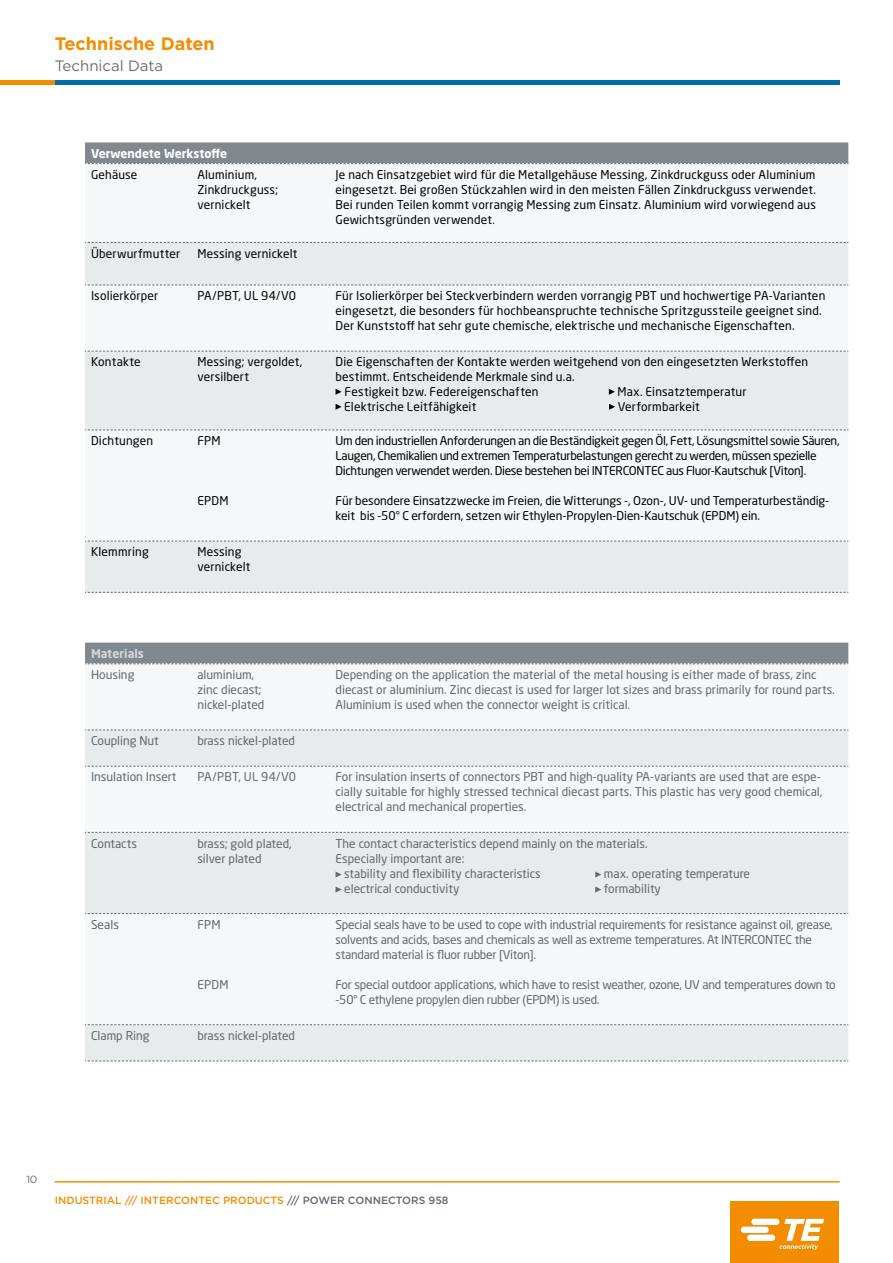
<style>
.page{position:relative;width:893px;height:1263px;background:#fff}
.page>*{position:absolute;margin:0;border:0;box-sizing:border-box;transform-origin:0 0}
.t1{font:700 18px "Gotham";color:#f28d00}
.t2{font:15px "Gotham";color:#6e6e6e}
.t3{font:12px/15px "Neo Sans Pro";letter-spacing:.01em;color:#000}
.t4{font:12px/15px "Neo Sans Pro";color:#60696d}
.t5{font:12px/15px "Neo Sans Pro";letter-spacing:-.02em;color:#60696d}
.t6{font:12px/15px "Neo Sans Pro";letter-spacing:-.025em;color:#000}
.t7{font:700 12px "Neo Sans Pro";color:#fff}
.t8{font:700 12px "Neo Sans Pro";color:#d1d6da}
.t9{font:500 10.5px "Gotham";color:#f28d00}
.t10{font:10.5px "Gotham";color:#6e6e6e}
.s1{font-size:10.5px}
.s2{color:#60696d}
</style>
<div class="page">
<hr style="left:55px;top:1181px;width:785px;height:1px;background:#f28d00">
<div style="left:730px;top:1201px;width:108px;height:62px;background:#f28d00"></div>
<svg style="left:741px;top:1219px;width:83px;height:31px"></svg>
<div style="left:46px;top:80px;width:794px;height:5px;background:#006ca5"></div>
<div style="left:0;top:80px;width:54px;height:5px;background:#f28d00"></div>
<div style="left:85px;top:664px;width:763px;height:66px;background:#f6f7f8"></div>
<svg style="left:85px;top:731px;width:763px;height:329px;fill:#f6f7f8"></svg>
<div style="left:85px;top:643px;width:763px;height:21px;background:#81898e"></div>
<svg style="left:85px;top:730px;width:763px;height:1px"></svg>
<svg style="left:85px;top:766px;width:763px;height:1px"></svg>
<svg style="left:85px;top:832px;width:763px;height:1px"></svg>
<svg style="left:85px;top:913px;width:763px;height:1px"></svg>
<svg style="left:85px;top:1024px;width:763px;height:1px"></svg>
<svg style="left:85px;top:1060px;width:763px;height:1px"></svg>
<svg style="left:336px;top:871px;width:6px;height:6px"></svg>
<svg style="left:595px;top:871px;width:6px;height:6px"></svg>
<svg style="left:336px;top:886px;width:6px;height:6px"></svg>
<svg style="left:595px;top:886px;width:6px;height:6px"></svg>
<div style="left:85px;top:164px;width:763px;height:78px;background:#f6f7f8"></div>
<svg style="left:85px;top:243px;width:763px;height:349px;fill:#f6f7f8"></svg>
<svg style="left:85px;top:142px;width:763px;height:22px;background:#858d91"></svg>
<svg style="left:85px;top:242px;width:763px;height:1px"></svg>
<svg style="left:85px;top:285px;width:763px;height:1px"></svg>
<svg style="left:85px;top:351px;width:763px;height:1px"></svg>
<svg style="left:85px;top:430px;width:763px;height:1px"></svg>
<svg style="left:85px;top:541px;width:763px;height:1px"></svg>
<svg style="left:85px;top:592px;width:763px;height:1px"></svg>
<svg style="left:336px;top:389px;width:6px;height:6px"></svg>
<svg style="left:609px;top:389px;width:6px;height:6px"></svg>
<svg style="left:336px;top:404px;width:6px;height:6px"></svg>
<svg style="left:609px;top:404px;width:6px;height:6px"></svg>
<h1 class="t1" style="left:55px;top:32px;width:162px">Technische Daten</h1>
<p class="t2" style="left:55px;top:56px;width:110px">Technical Data</p>
<p class="t7" style="left:91px;top:145px;width:138px">Verwendete Werkstoffe</p>
<p class="t3" style="left:91px;top:167px;width:48px">Gehäuse</p>
<p class="t3" style="left:197px;top:167px;width:82px">Aluminium,<br>Zinkdruckguss; vernickelt</p>
<p class="t3" style="left:336px;top:167px;width:482px;text-align:justify">Je nach Einsatzgebiet wird für die Metallgehäuse Messing, Zinkdruckguss oder Aluminium eingesetzt. Bei großen Stückzahlen wird in den meisten Fällen Zinkdruckguss verwendet.<br>Bei runden Teilen kommt vorrangig Messing zum Einsatz. Aluminium wird vorwiegend aus Gewichtsgründen verwendet<span class="s1">.</span></p>
<p class="t3" style="left:91px;top:245px;width:91px">Überwurfmutter</p>
<p class="t3" style="left:197px;top:245px;width:102px">Messing vernickelt</p>
<p class="t3" style="left:91px;top:288px;width:69px">Isolierkörper</p>
<p class="t3" style="left:197px;top:288px;width:100px">PA/PBT, UL 94/V0</p>
<p class="t3" style="left:336px;top:288px;width:491px">Für Isolierkörper bei Steckverbindern werden vorrangig PBT und hochwertige PA-Varianten eingesetzt, die besonders für hochbeanspruchte technische Spritzgussteile geeignet sind.<br>Der Kunststoff hat sehr gute chemische, elektrische und mechanische Eigenschaften.</p>
<p class="t3" style="left:91px;top:354px;width:51px">Kontakte</p>
<p class="t3" style="left:197px;top:354px;width:107px">Messing; vergoldet, versilbert</p>
<p class="t3" style="left:336px;top:354px;width:474px">Die Eigenschaften der Kontakte werden weitgehend von den eingesetzten Werkstoffen</p>
<p class="t3" style="left:336px;top:369px;width:241px">bestimmt. Entscheidende Merkmale sind u.a.</p>
<p class="t3" style="left:345px;top:384px;width:195px">Festigkeit bzw. Federeigenschaften</p>
<p class="t3" style="left:617px;top:384px;width:131px">Max. Einsatztemperatur</p>
<p class="t3" style="left:344px;top:399px;width:134px">Elektrische Leitfähigkeit</p>
<p class="t3" style="left:618px;top:399px;width:84px">Verformbarkeit</p>
<p class="t3" style="left:91px;top:433px;width:64px">Dichtungen</p>
<p class="t3" style="left:197px;top:433px;width:25px">FPM</p>
<p class="t3" style="left:197px;top:493px;width:33px">EPDM</p>
<p class="t3" style="left:91px;top:544px;width:59px">Klemmring</p>
<p class="t3" style="left:197px;top:544px;width:55px">Messing vernickelt</p>
<p class="t6" style="left:336px;top:433px;width:506px">Um den industriellen Anforderungen an die Beständigkeit gegen Öl, Fett, Lösungsmittel sowie Säuren,<br>Laugen, Chemikalien und extremen Temperaturbelastungen gerecht zu werden, müssen spezielle<br>Dichtungen verwendet werden. Diese bestehen bei INTERCONTEC aus Fluor-Kautschuk [Viton].</p>
<p class="t3" style="left:336px;top:493px;width:495px">Für besondere Einsatzzwecke im Freien, die Witterungs -, Ozon-, UV- und Temperaturbeständig&shy;keit bis -50° C erfordern, setzen wir Ethylen-Propylen-Dien-Kautschuk (EPDM) ein.</p>
<p class="t8" style="left:91px;top:646px;width:54px">Materials</p>
<p class="t4" style="left:91px;top:667px;width:45px">Housing</p>
<p class="t4" style="left:197px;top:667px;width:69px">aluminium, zinc diecast; nickel-plated</p>
<p class="t4" style="left:336px;top:667px;width:501px">Depending on the application the material of the metal housing is either made of brass, zinc diecast or aluminium. Zinc diecast is used for larger lot sizes and brass primarily for round parts.<br>Aluminium is used when the connector weight is critical.</p>
<p class="t4" style="left:91px;top:733px;width:69px">Coupling Nut</p>
<p class="t4" style="left:197px;top:733px;width:99px">brass nickel-plated</p>
<p class="t4" style="left:91px;top:769px;width:87px">Insulation Insert</p>
<p class="t4" style="left:197px;top:769px;width:100px">PA/PBT, UL 94/V0</p>
<p class="t4" style="left:336px;top:769px;width:488px">For insulation inserts of connectors PBT and high-quality PA-variants are used that are espe&shy;cially suitable for highly stressed technical diecast parts. This plastic has very good chemical, electrical and mechanical properties.</p>
<p class="t4" style="left:91px;top:835px;width:47px">Contacts</p>
<p class="t4" style="left:197px;top:835px;width:96px">brass; gold plated, silver plated</p>
<p class="t4" style="left:336px;top:835px;width:314px">The contact characteristics depend mainly on the materials.</p>
<p class="t4" style="left:336px;top:850px;width:130px">Especially important are:</p>
<p class="t4" style="left:344px;top:865px;width:198px">stability and flexibility characteristics</p>
<p class="t4" style="left:604px;top:865px;width:148px">max. operating temperature</p>
<p class="t4" style="left:344px;top:880px;width:117px">electrical conductivity</p>
<p class="t4" style="left:604px;top:880px;width:59px">formability</p>
<p class="t4" style="left:91px;top:917px;width:29px">Seals</p>
<p class="t4" style="left:197px;top:917px;width:25px">FPM</p>
<p class="t4" style="left:197px;top:977px;width:33px">EPDM</p>
<p class="t4" style="left:91px;top:1028px;width:60px">Clamp Ring</p>
<p class="t4" style="left:197px;top:1028px;width:99px">brass nickel-plated</p>
<p class="t5" style="left:336px;top:917px;width:499px">Special seals have to be used to cope with industrial requirements for resistance against oil, grease, solvents and acids, bases and chemicals as well as extreme temperatures. At INTERCONTEC the standard material is fluor rubber [Viton].</p>
<p class="t5" style="left:336px;top:977px;width:502px">For special outdoor applications, which have to resist weather, ozone, UV and temperatures down to -50° C ethylene propylen dien rubber (EPDM) is used.</p>
<p class="t10" style="left:26px;top:1173px;width:13px">10</p>
<p class="t9" style="left:55px;top:1193px;width:395px">INDUSTRIAL /// INTERCONTEC PRODUCTS <span class="s2">/// POWER CONNECTORS 958</span></p>
</div>
